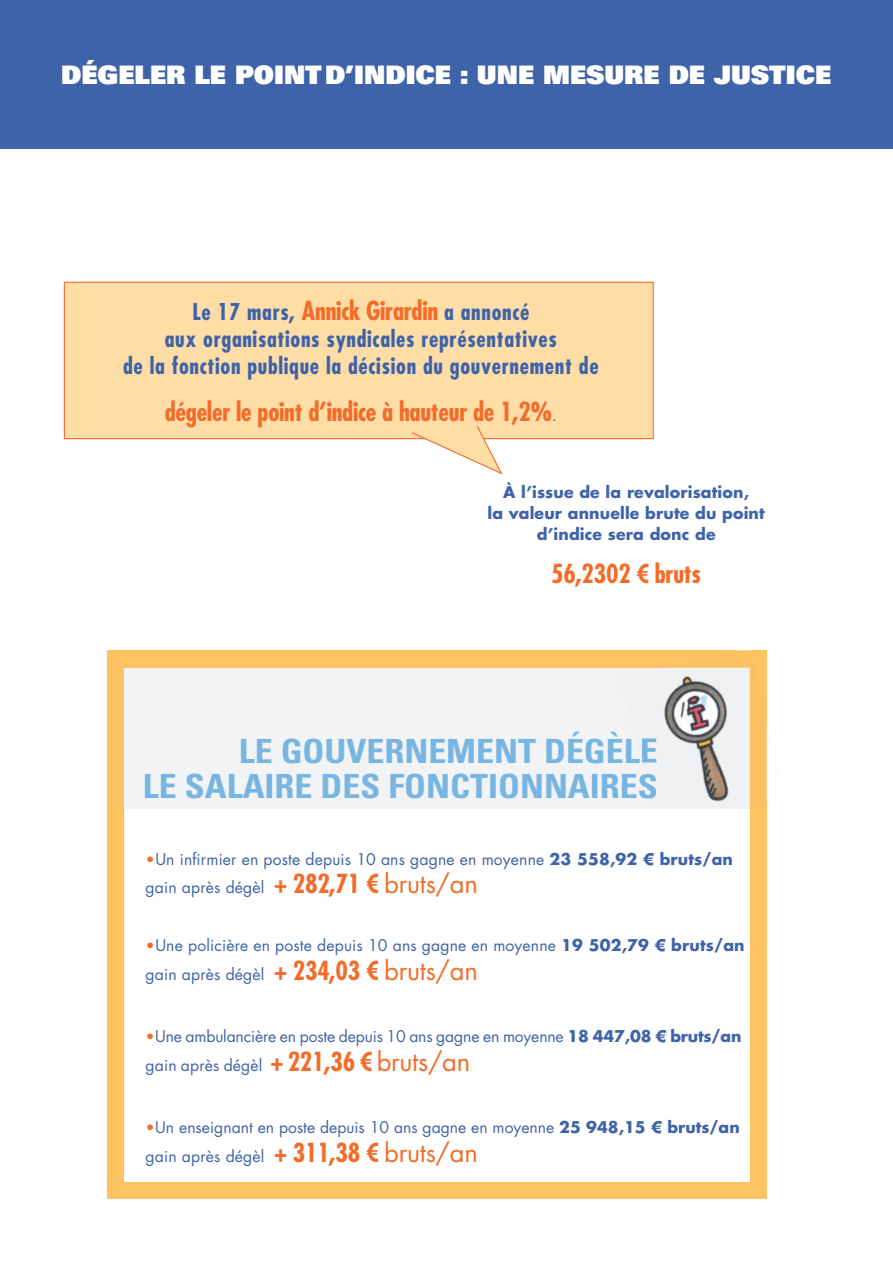
<style>
.page{position:relative;width:893px;height:1263px;background:#fff}
.page>*{position:absolute;margin:0;border:0;box-sizing:border-box;transform-origin:0 0}
.t1{font:700 condensed 33.3px/35.8px "Univers LT";color:#77b5e3;text-align:right;scale:1.08 1}
.t2{font:700 condensed 25.5px "Futura LT";letter-spacing:-.01em;color:#f36c2a}
.t3{font:900 25.5px "Univers LT";color:#fff}
.t4{font:700 condensed 22.5px/27px "Futura LT";letter-spacing:.03em;color:#3e63a8;text-align:center}
.t5{font:15.75px/28.5px "Futura LT";letter-spacing:.01em;color:#3e63a8}
.t6{font:15.75px/28.5px "Futura LT";letter-spacing:-.01em;color:#3e63a8}
.t7{font:700 15.75px/21px "Futura LT";letter-spacing:.01em;color:#3e63a8;text-align:center}
.s1{font-size:25.5px;color:#f36c2a}
.s2{font-weight:400;font-stretch:normal;font-size:15.75px;color:#3e63a8}
.s3{font-family:"Univers LT";font-weight:300;font-stretch:condensed;color:#f36c2a}
.s4{font-weight:700}
.s5{font-weight:700;font-stretch:condensed;font-size:25.5px;color:#f36c2a}
</style>
<div class="page">
<div style="left:64px;top:282px;width:589px;height:157px;background:#fedda7"></div>
<div style="left:64px;top:282px;width:590px;height:157px;border:1px solid #f36c2a"></div>
<svg style="left:410px;top:426px;width:94px;height:49px"></svg>
<div style="left:0;top:0;width:892px;height:148px;background:#3e63a8"></div>
<div style="left:107px;top:651px;width:659px;height:548px;background:#fdc262"></div>
<div style="left:124px;top:668px;width:625px;height:141px;background:#f2f3f4"></div>
<img style="left:737px;top:650px;width:30px;height:154px">
<img style="left:666px;top:651px;width:95px;height:47px">
<img style="left:749px;top:698px;width:17px;height:112px">
<img style="left:656px;top:668px;width:93px;height:87px">
<img style="left:656px;top:755px;width:93px;height:49px">
<img style="left:639px;top:738px;width:17px;height:25px">
<img style="left:643px;top:774px;width:13px;height:25px">
<div style="left:124px;top:809px;width:625px;height:373px;background:#fff"></div>
<h2 class="t3" style="left:61px;top:58px;width:771px">DÉGELER LE POINT D’INDICE : UNE MESURE DE JUSTICE</h2>
<h3 class="t4" style="left:123px;top:298px;width:477px">Le 17 mars, <span class="s1">Annick Girardin</span> a annoncé<br>aux organisations syndicales représentatives<br>de la fonction publique la décision du gouvernement de</h3>
<h2 class="t2" style="left:165px;top:395px;width:394px">dégeler le point d’indice à hauteur de 1,2%<span class="s2">.</span></h2>
<p class="t7" style="left:487px;top:482px;width:279px">À l’issue de la revalorisation,<br>la valeur annuelle brute du point d’indice sera donc de</p>
<h2 class="t2" style="left:551px;top:557px;width:151px">56,2302 € bruts</h2>
<h1 class="t1" style="left:143px;top:733px;width:478px">LE GOUVERNEMENT DÉGÈLE<br>LE SALAIRE DES FONCTIONNAIRES</h1>
<p class="t5" style="left:146px;top:845px;width:589px"><span class="s3">•</span>Un infirmier en poste depuis 10 ans gagne en moyenne <span class="s4">23 558,92 € bruts/an </span>gain après dégèl <span class="s5">+ 282,71 €</span> <span class="s1">bruts/an</span></p>
<p class="t5" style="left:146px;top:931px;width:600px"><span class="s3">•</span>Une policière en poste depuis 10 ans gagne en moyenne <span class="s4">19 502,79 € bruts/an </span>gain après dégèl <span class="s5">+ 234,03 €</span> <span class="s1">bruts/an</span></p>
<p class="t6" style="left:146px;top:1022px;width:597px"><span class="s3">•</span>Une ambulancière en poste depuis 10 ans gagne en moyenne <span class="s4">18 447,08 € bruts/an </span>gain après dégèl <span class="s5">+ 221,36 €</span> <span class="s1">bruts/an</span></p>
<p class="t5" style="left:146px;top:1113px;width:596px"><span class="s3">•</span>Un enseignant en poste depuis 10 ans gagne en moyenne <span class="s4">25 948,15 € bruts/an </span>gain après dégèl <span class="s5">+ 311,38 €</span> <span class="s1">bruts/an</span></p>
</div>
